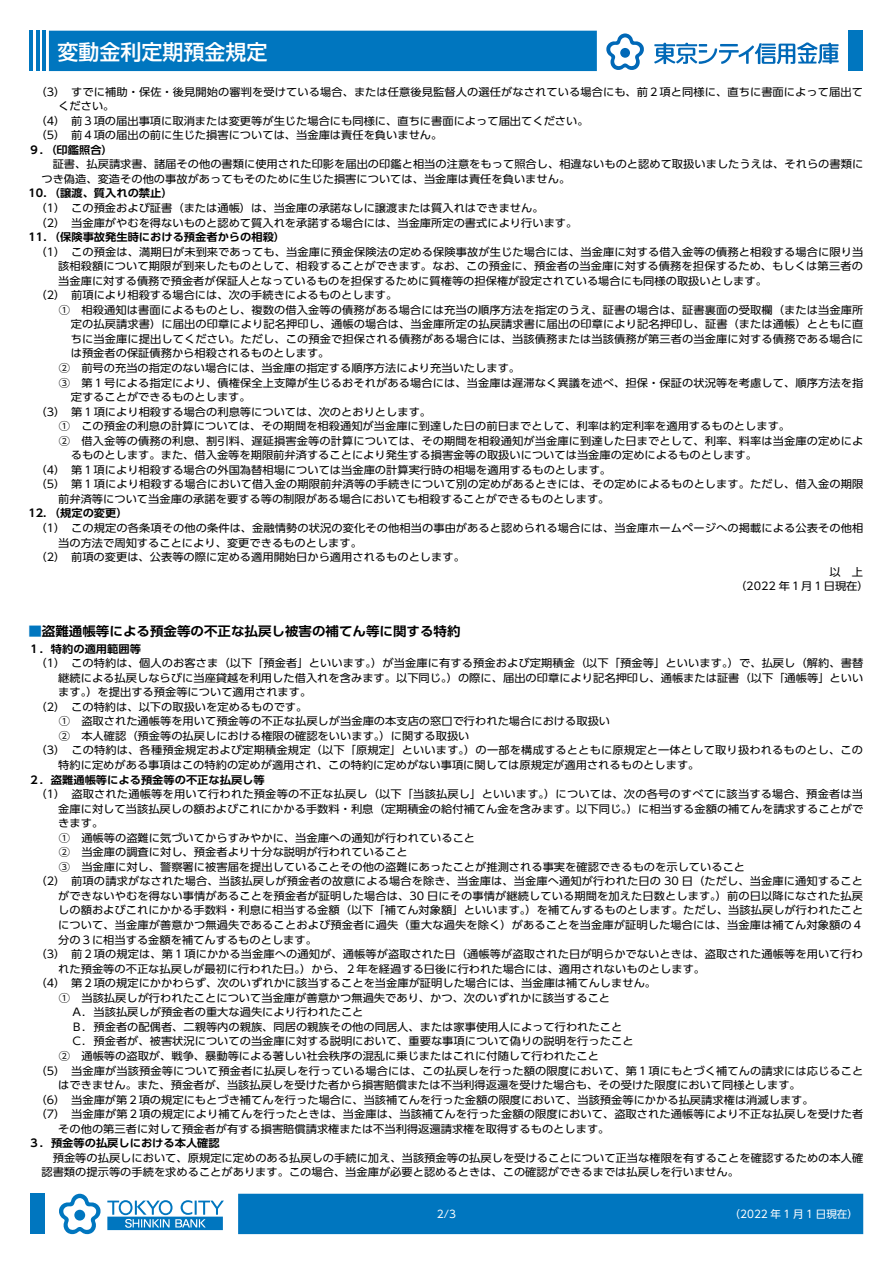
<style>
.page{position:relative;width:893px;height:1263px;background:#fff}
.page>*{position:absolute;margin:0;border:0;box-sizing:border-box;transform-origin:0 0}
.t1{font:500 21px "UD Shin Go Pr 6 N";color:#fff}
.t2{font:700 12.9px "UD Shin Go Pr 6 N De";color:#000;scale:1.05 1}
.t3{font:10.65px/14.5px "UD Shin Go Pr 6 N";color:#000;scale:1.05 1}
.t4{font:700 10.65px "UD Shin Go Pr 6 N De";color:#000;scale:1.05 1}
.t5{font:10.5px "UD Shin Go Pr 6 N";color:#fff}
.s1{color:#0076bf}
</style>
<div class="page">
<div style="left:238px;top:1194px;width:625px;height:40px;background:#0076bf"></div>
<div style="left:30px;top:1194px;width:15px;height:40px;background:#0076bf"></div>
<div style="left:49px;top:31px;width:548px;height:40px;background:#0076bf"></div>
<hr style="left:30px;top:31px;width:3px;height:40px;background:#0076bf">
<hr style="left:36px;top:31px;width:3px;height:40px;background:#0076bf">
<hr style="left:43px;top:31px;width:3px;height:40px;background:#0076bf">
<div style="left:848px;top:31px;width:15px;height:40px;background:#0076bf"></div>
<svg style="left:606px;top:33px;width:38px;height:37px"></svg>
<svg style="left:654px;top:42px;width:185px;height:22px"></svg>
<svg style="left:107px;top:1200px;width:117px;height:30px"></svg>
<svg style="left:59px;top:1194px;width:42px;height:40px"></svg>
<h1 class="t1" style="left:57px;top:35px;width:211px">変動金利定期預金規定</h1>
<p class="t3" style="left:36px;top:84px;width:790px">（3）　すでに補助・保佐・後見開始の審判を受けている場合、または任意後見監督人の選任がなされている場合にも、前２項と同様に、直ちに書面によって届出て</p>
<p class="t3" style="left:58px;top:98px;width:55px">ください。</p>
<p class="t3" style="left:36px;top:113px;width:528px">（4）　前３項の届出事項に取消または変更等が生じた場合にも同様に、直ちに書面によって届出てください。</p>
<p class="t3" style="left:36px;top:128px;width:389px">（5）　前４項の届出の前に生じた損害については、当金庫は責任を負いません。</p>
<p class="t4" style="left:45px;top:141px;width:66px">（印鑑照合(</p>
<p class="t4" style="left:28px;top:141px;width:23px">９．</p>
<p class="t3" style="left:41px;top:157px;width:784px;text-indent:11px">証書、払戻請求書、諸届その他の書類に使用された印影を届出の印鑑と相当の注意をもって照合し、相違ないものと認めて取扱いましたうえは、それらの書類につき偽造、変造その他の事故があってもそのために生じた損害については、当金庫は責任を負いません。</p>
<p class="t4" style="left:49px;top:185px;width:119px">（譲渡、質入れの禁止(</p>
<p class="t4" style="left:28px;top:185px;width:26px">10．</p>
<p class="t3" style="left:36px;top:200px;width:517px">（1）　この預金および証書（または通帳）は、当金庫の承諾なしに譲渡または質入れはできません。<br>（2）　当金庫がやむを得ないものと認めて質入れを承諾する場合には、当金庫所定の書式により行います。</p>
<p class="t4" style="left:49px;top:228px;width:227px">（保険事故発生時における預金者からの相殺(</p>
<p class="t4" style="left:28px;top:228px;width:26px">11．</p>
<p class="t3" style="left:36px;top:244px;width:790px">（1）　この預金は、満期日が未到来であっても、当金庫に預金保険法の定める保険事故が生じた場合には、当金庫に対する借入金等の債務と相殺する場合に限り当</p>
<p class="t3" style="left:58px;top:258px;width:768px">該相殺額について期限が到来したものとして、相殺することができます。なお、この預金に、預金者の当金庫に対する債務を担保するため、もしくは第三者の</p>
<p class="t3" style="left:58px;top:273px;width:676px">当金庫に対する債務で預金者が保証人となっているものを担保するために質権等の担保権が設定されている場合にも同様の取扱いとします。</p>
<p class="t3" style="left:36px;top:288px;width:346px">（2）　前項により相殺する場合には、次の手続きによるものとします。</p>
<p class="t3" style="left:59px;top:302px;width:768px">①　相殺通知は書面によるものとし、複数の借入金等の債務がある場合には充当の順序方法を指定のうえ、証書の場合は、証書裏面の受取欄（または当金庫所</p>
<p class="t3" style="left:71px;top:317px;width:756px">定の払戻請求書）に届出の印章により記名押印し、通帳の場合は、当金庫所定の払戻請求書に届出の印章により記名押印し、証書（または通帳）とともに直</p>
<p class="t3" style="left:71px;top:331px;width:756px">ちに当金庫に提出してください。ただし、この預金で担保される債務がある場合には、当該債務または当該債務が第三者の当金庫に対する債務である場合に</p>
<p class="t3" style="left:71px;top:346px;width:248px">は預金者の保証債務から相殺されるものとします。</p>
<p class="t3" style="left:59px;top:360px;width:441px">②　前号の充当の指定のない場合には、当金庫の指定する順序方法により充当いたします。</p>
<p class="t3" style="left:59px;top:375px;width:768px">③　第１号による指定により、債権保全上支障が生じるおそれがある場合には、当金庫は遅滞なく異議を述べ、担保・保証の状況等を考慮して、順序方法を指</p>
<p class="t3" style="left:71px;top:389px;width:173px">定することができるものとします。</p>
<p class="t3" style="left:36px;top:404px;width:378px">（3）　第１項により相殺する場合の利息等については、次のとおりとします。</p>
<p class="t3" style="left:59px;top:419px;width:698px">①　この預金の利息の計算については、その期間を相殺通知が当金庫に到達した日の前日までとして、利率は約定利率を適用するものとします。</p>
<p class="t3" style="left:59px;top:433px;width:768px">②　借入金等の債務の利息、割引料、遅延損害金等の計算については、その期間を相殺通知が当金庫に到達した日までとして、利率、料率は当金庫の定めによ</p>
<p class="t3" style="left:71px;top:448px;width:655px">るものとします。また、借入金等を期限前弁済することにより発生する損害金等の取扱いについては当金庫の定めによるものとします。</p>
<p class="t3" style="left:36px;top:462px;width:550px">（4）　第１項により相殺する場合の外国為替相場については当金庫の計算実行時の相場を適用するものとします。</p>
<p class="t3" style="left:36px;top:477px;width:790px">（5）　第１項により相殺する場合において借入金の期限前弁済等の手続きについて別の定めがあるときには、その定めによるものとします。ただし、借入金の期限</p>
<p class="t3" style="left:58px;top:491px;width:526px">前弁済等について当金庫の承諾を要する等の制限がある場合においても相殺することができるものとします。</p>
<p class="t4" style="left:49px;top:505px;width:76px">（規定の変更(</p>
<p class="t4" style="left:28px;top:505px;width:26px">12．</p>
<p class="t3" style="left:36px;top:520px;width:790px">（1）　この規定の各条項その他の条件は、金融情勢の状況の変化その他相当の事由があると認められる場合には、当金庫ホームページへの掲載による公表その他相</p>
<p class="t3" style="left:58px;top:535px;width:291px">当の方法で周知することにより、変更できるものとします。</p>
<p class="t3" style="left:36px;top:549px;width:410px">（2）　前項の変更は、公表等の際に定める適用開始日から適用されるものとします。</p>
<p class="t3" style="left:829px;top:564px;width:34px">以　上</p>
<p class="t3" style="left:735px;top:579px;width:129px">（2022 年１月１日現在(</p>
<p class="t2" style="left:28px;top:620px;width:413px"><span class="s1">■</span>盗難通帳等による預金等の不正な払戻し被害の補てん等に関する特約</p>
<p class="t4" style="left:28px;top:640px;width:109px">１．特約の適用範囲等</p>
<p class="t3" style="left:36px;top:655px;width:790px">（1）　この特約は、個人のお客さま（以下「預金者」といいます｡）が当金庫に有する預金および定期積金（以下「預金等」といいます｡）で、払戻し（解約、書替</p>
<p class="t3" style="left:58px;top:670px;width:768px">継続による払戻しならびに当座貸越を利用した借入れを含みます。以下同じ｡）の際に、届出の印章により記名押印し、通帳または証書（以下「通帳等」といい</p>
<p class="t3" style="left:58px;top:685px;width:243px">ます｡）を提出する預金等について適用されます。</p>
<p class="t3" style="left:36px;top:699px;width:260px">（2）　この特約は、以下の取扱いを定めるものです。</p>
<p class="t3" style="left:59px;top:714px;width:526px">①　盗取された通帳等を用いて預金等の不正な払戻しが当金庫の本支店の窓口で行われた場合における取扱い</p>
<p class="t3" style="left:59px;top:728px;width:393px">②　本人確認（預金等の払戻しにおける権限の確認をいいます｡）に関する取扱い</p>
<p class="t3" style="left:36px;top:743px;width:790px">（3）　この特約は、各種預金規定および定期積金規定（以下「原規定」といいます｡）の一部を構成するとともに原規定と一体として取り扱われるものとし、この</p>
<p class="t3" style="left:58px;top:757px;width:612px">特約に定めがある事項はこの特約の定めが適用され、この特約に定めがない事項に関しては原規定が適用されるものとします。</p>
<p class="t4" style="left:28px;top:771px;width:226px">２．盗難通帳等による預金等の不正な払戻し等</p>
<p class="t3" style="left:36px;top:786px;width:790px">（1）　盗取された通帳等を用いて行われた預金等の不正な払戻し（以下「当該払戻し」といいます｡）については、次の各号のすべてに該当する場合、預金者は当</p>
<p class="t3" style="left:58px;top:801px;width:768px">金庫に対して当該払戻しの額およびこれにかかる手数料・利息（定期積金の給付補てん金を含みます。以下同じ｡）に相当する金額の補てんを請求することがで</p>
<p class="t3" style="left:58px;top:815px;width:44px">きます。</p>
<p class="t3" style="left:59px;top:830px;width:398px">①　通帳等の盗難に気づいてからすみやかに、当金庫への通知が行われていること</p>
<p class="t3" style="left:59px;top:845px;width:334px">②　当金庫の調査に対し、預金者より十分な説明が行われていること</p>
<p class="t3" style="left:59px;top:859px;width:655px">③　当金庫に対し、警察署に被害届を提出していることその他の盗難にあったことが推測される事実を確認できるものを示していること</p>
<p class="t3" style="left:36px;top:874px;width:790px">（2）　前項の請求がなされた場合、当該払戻しが預金者の故意による場合を除き、当金庫は、当金庫へ通知が行われた日の 30 日（ただし、当金庫に通知すること</p>
<p class="t3" style="left:58px;top:888px;width:768px">ができないやむを得ない事情があることを預金者が証明した場合は、30 日にその事情が継続している期間を加えた日数とします｡）前の日以降になされた払戻</p>
<p class="t3" style="left:58px;top:903px;width:768px">しの額およびこれにかかる手数料・利息に相当する金額（以下「補てん対象額」といいます｡）を補てんするものとします。ただし、当該払戻しが行われたこと</p>
<p class="t3" style="left:58px;top:917px;width:768px">について、当金庫が善意かつ無過失であることおよび預金者に過失（重大な過失を除く）があることを当金庫が証明した場合には、当金庫は補てん対象額の４</p>
<p class="t3" style="left:58px;top:932px;width:248px">分の３に相当する金額を補てんするものとします。</p>
<p class="t3" style="left:36px;top:946px;width:790px">（3）　前２項の規定は、第１項にかかる当金庫への通知が、通帳等が盗取された日（通帳等が盗取された日が明らかでないときは、盗取された通帳等を用いて行わ</p>
<p class="t3" style="left:58px;top:961px;width:618px">れた預金等の不正な払戻しが最初に行われた日｡）から、２年を経過する日後に行われた場合には、適用されないものとします。</p>
<p class="t3" style="left:36px;top:975px;width:593px">（4）　第２項の規定にかかわらず、次のいずれかに該当することを当金庫が証明した場合には、当金庫は補てんしません。</p>
<p class="t3" style="left:59px;top:990px;width:526px">①　当該払戻しが行われたことについて当金庫が善意かつ無過失であり、かつ、次のいずれかに該当すること</p>
<p class="t3" style="left:71px;top:1005px;width:280px">Ａ．当該払戻しが預金者の重大な過失により行われたこと</p>
<p class="t3" style="left:71px;top:1019px;width:527px">Ｂ．預金者の配偶者、二親等内の親族、同居の親族その他の同居人、または家事使用人によって行われたこと</p>
<p class="t3" style="left:71px;top:1034px;width:537px">Ｃ．預金者が、被害状況についての当金庫に対する説明において、重要な事項について偽りの説明を行ったこと</p>
<p class="t3" style="left:59px;top:1048px;width:516px">②　通帳等の盗取が、戦争、暴動等による著しい社会秩序の混乱に乗じまたはこれに付随して行われたこと</p>
<p class="t3" style="left:36px;top:1063px;width:790px">（5）　当金庫が当該預金等について預金者に払戻しを行っている場合には、この払戻しを行った額の限度において、第１項にもとづく補てんの請求には応じること</p>
<p class="t3" style="left:58px;top:1077px;width:709px">はできません。また、預金者が、当該払戻しを受けた者から損害賠償または不当利得返還を受けた場合も、その受けた限度において同様とします。</p>
<p class="t3" style="left:36px;top:1092px;width:743px">（6）　当金庫が第２項の規定にもとづき補てんを行った場合に、当該補てんを行った金額の限度において、当該預金等にかかる払戻請求権は消滅します。</p>
<p class="t3" style="left:36px;top:1106px;width:790px">（7）　当金庫が第２項の規定により補てんを行ったときは、当金庫は、当該補てんを行った金額の限度において、盗取された通帳等により不正な払戻しを受けた者</p>
<p class="t3" style="left:58px;top:1121px;width:526px">その他の第三者に対して預金者が有する損害賠償請求権または不当利得返還請求権を取得するものとします。</p>
<p class="t4" style="left:28px;top:1134px;width:184px">３．預金等の払戻しにおける本人確認</p>
<p class="t3" style="left:41px;top:1150px;width:784px;text-indent:11px">預金等の払戻しにおいて、原規定に定めのある払戻しの手続に加え、当該預金等の払戻しを受けることについて正当な権限を有することを確認するための本人確認書類の提示等の手続を求めることがあります。この場合、当金庫が必要と認めるときは、この確認ができるまでは払戻しを行いません。</p>
<p class="t5" style="left:730px;top:1205px;width:130px">（2022 年 1 月 1 日現在(</p>
<p class="t5" style="left:437px;top:1205px;width:21px">2/3</p>
</div>
